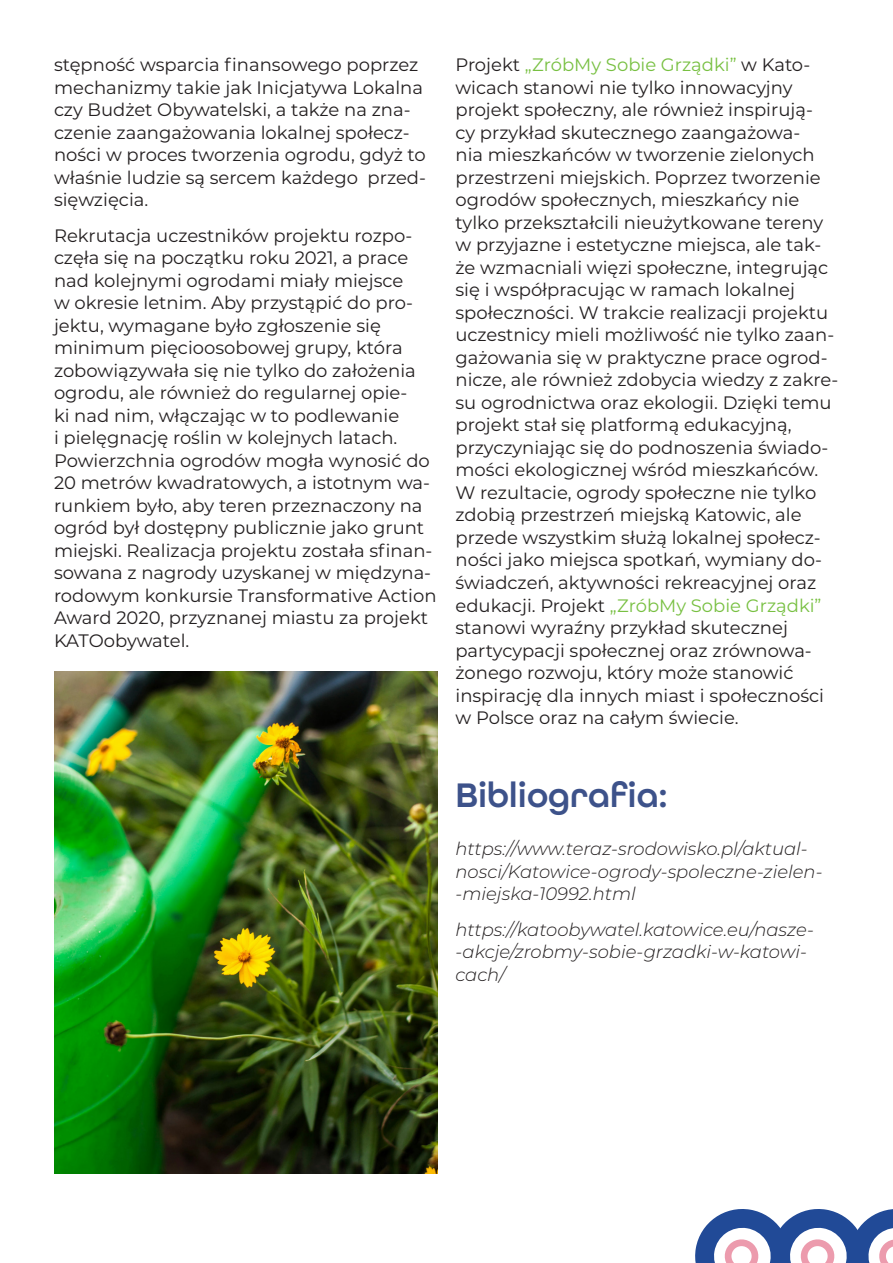
<style>
.page{position:relative;width:893px;height:1263px;background:#fff}
.page>*{position:absolute;margin:0;border:0;box-sizing:border-box;transform-origin:0 0}
.TYTUŁ{font:600 36px "All Round Gothic";color:#3d528a}
.TEKST{font:18px/22.5px "Montserrat";color:#231f20}
.TEKST-2{font:italic 300 18px/22.5px "Montserrat";color:#231f20}
.s1{color:#78c042}
</style>
<div class="page">
<svg style="left:695px;top:1209px;width:198px;height:54px"></svg>
<img style="left:54px;top:672px;width:383px;height:502px">
<p class="TEKST" style="left:54px;top:53px;width:373px">stępność wsparcia finansowego poprzez mechanizmy takie jak Inicjatywa Lokalna czy Budżet Obywatelski, a także na zna&shy;czenie zaangażowania lokalnej społecz&shy;ności w proces tworzenia ogrodu, gdyż to właśnie ludzie są sercem każdego przed&shy;sięwzięcia.</p>
<p class="TEKST" style="left:54px;top:223px;width:384px">Rekrutacja uczestników projektu rozpo&shy;częła się na początku roku 2021, a prace nad kolejnymi ogrodami miały miejsce<br>w okresie letnim. Aby przystąpić do pro&shy;jektu, wymagane było zgłoszenie się minimum pięcioosobowej grupy, która zobowiązywała się nie tylko do założenia ogrodu, ale również do regularnej opie-<br>ki nad nim, włączając w to podlewanie<br>i pielęgnację roślin w kolejnych latach.<br>Powierzchnia ogrodów mogła wynosić do 20 metrów kwadratowych, a istotnym wa&shy;runkiem było, aby teren przeznaczony na ogród był dostępny publicznie jako grunt miejski. Realizacja projektu została sfinan&shy;sowana z nagrody uzyskanej w międzyna&shy;rodowym konkursie Transformative Action Award 2020, przyznanej miastu za projekt KATOobywatel.</p>
<p class="TEKST" style="left:455px;top:53px;width:384px">Projekt <span class="s1">„ZróbMy Sobie Grządki”</span> w Kato&shy;wicach stanowi nie tylko innowacyjny projekt społeczny, ale również inspirują-<br>cy przykład skutecznego zaangażowa-<br>nia mieszkańców w tworzenie zielonych przestrzeni miejskich. Poprzez tworzenie ogrodów społecznych, mieszkańcy nie tylko przekształcili nieużytkowane tereny w przyjazne i estetyczne miejsca, ale tak&shy;że wzmacniali więzi społeczne, integrując się i współpracując w ramach lokalnej społeczności. W trakcie realizacji projektu uczestnicy mieli możliwość nie tylko zaan&shy;gażowania się w praktyczne prace ogrod&shy;nicze, ale również zdobycia wiedzy z zakre&shy;su ogrodnictwa oraz ekologii. Dzięki temu projekt stał się platformą edukacyjną, przyczyniając się do podnoszenia świado&shy;mości ekologicznej wśród mieszkańców.<br>W rezultacie, ogrody społeczne nie tylko zdobią przestrzeń miejską Katowic, ale przede wszystkim służą lokalnej społecz&shy;ności jako miejsca spotkań, wymiany do&shy;świadczeń, aktywności rekreacyjnej oraz edukacji. Projekt <span class="s1">„ZróbMy Sobie Grządki” </span>stanowi wyraźny przykład skutecznej partycypacji społecznej oraz zrównowa&shy;żonego rozwoju, który może stanowić inspirację dla innych miast i społeczności w Polsce oraz na całym świecie.</p>
<p class="TYTUŁ" style="left:455px;top:774px;width:214px">Bibliografia:</p>
<p class="TEKST-2" style="left:455px;top:837px;width:369px">https://www.teraz-srodowisko.pl/aktual&shy;nosci/Katowice-ogrody-spoleczne-zielen--miejska-10992.html</p>
<p class="TEKST-2" style="left:455px;top:917px;width:360px">https://katoobywatel.katowice.eu/nasze--akcje/zrobmy-sobie-grzadki-w-katowi&shy;cach/</p>
</div>
